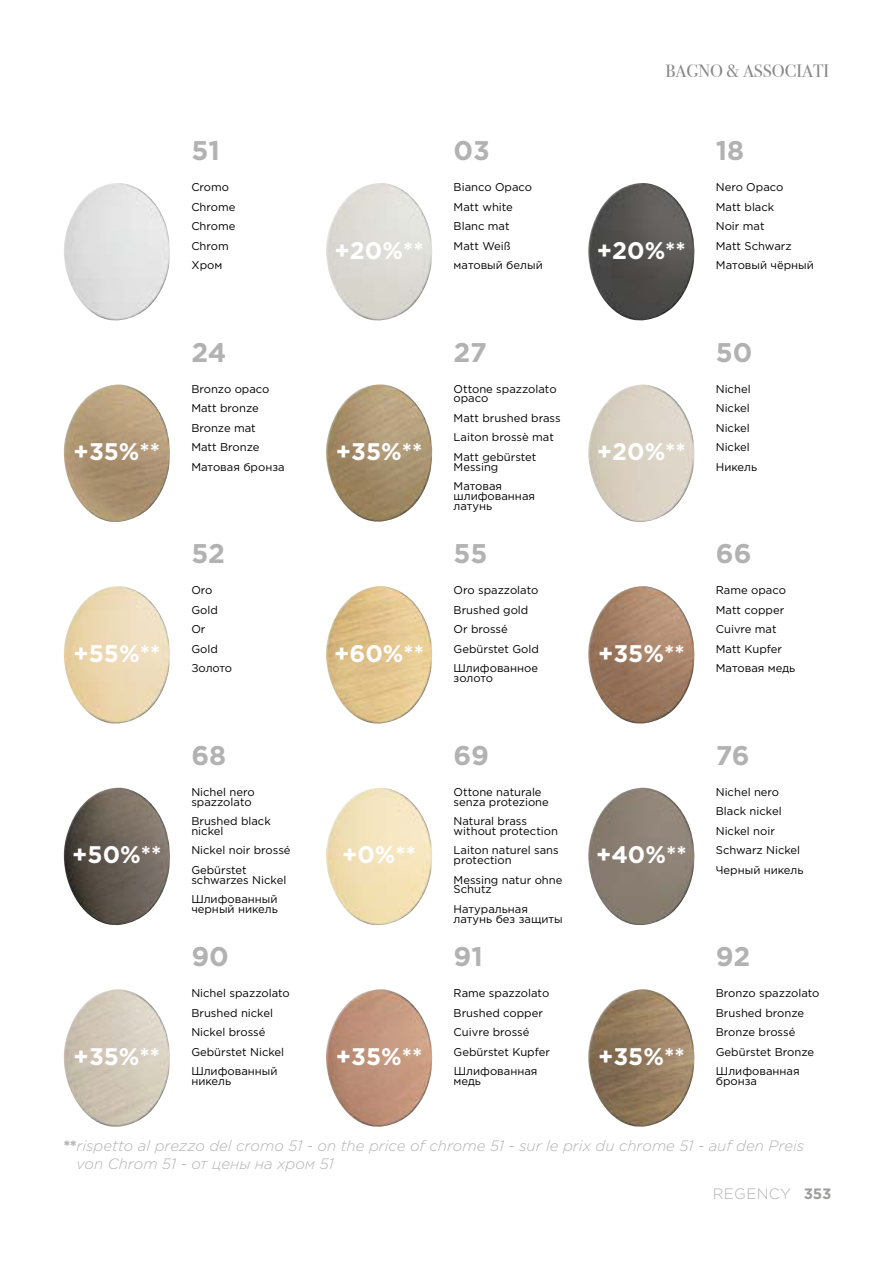
<style>
.page{position:relative;width:893px;height:1263px;background:#fff}
.page>*{position:absolute;margin:0;border:0;box-sizing:border-box;transform-origin:0 0}
.t1{font:700 27px "Gotham Pro";color:#b3b2b2}
.t2{font:700 24px "Gotham Pro";color:#fff}
.t3{font:18px "Bodoni Svty Two ITCTT";color:#878787}
.t4{font:italic 300 15px/18px "Gotham Pro";color:#b3b2b2}
.t5{font:300 15px "Gotham Pro";letter-spacing:.02em;color:#b3b2b2}
.t6{font:11.25px/19.5px "Gotham Pro";color:#000}
.s1{font-weight:900;font-style:normal}
.s2{font-weight:700;color:#9d9d9c}
</style>
<div class="page">
<img style="left:326px;top:989px;width:106px;height:138px">
<img style="left:588px;top:989px;width:106px;height:138px">
<img style="left:64px;top:989px;width:106px;height:138px">
<img style="left:326px;top:788px;width:106px;height:137px">
<img style="left:588px;top:788px;width:106px;height:137px">
<img style="left:64px;top:788px;width:106px;height:137px">
<img style="left:326px;top:586px;width:106px;height:138px">
<img style="left:588px;top:586px;width:106px;height:138px">
<img style="left:64px;top:586px;width:106px;height:138px">
<img style="left:326px;top:384px;width:106px;height:138px">
<img style="left:588px;top:385px;width:106px;height:137px">
<img style="left:64px;top:385px;width:106px;height:137px">
<img style="left:326px;top:183px;width:106px;height:138px">
<img style="left:588px;top:183px;width:106px;height:138px">
<img style="left:64px;top:183px;width:106px;height:138px">
<h3 class="t3" style="left:665px;top:56px;width:165px">BAGNO &amp; ASSOCIATI</h3>
<h1 class="t1" style="left:191px;top:135px;width:30px">51</h1>
<h1 class="t1" style="left:454px;top:135px;width:38px">03</h1>
<h1 class="t1" style="left:716px;top:135px;width:30px">18</h1>
<p class="t6" style="left:191px;top:177px;width:46px">Cromo<br>Chrome<br>Chrome<br>Chrom<br>Хром</p>
<h2 class="t2" style="left:335px;top:236px;width:91px">+20%**</h2>
<p class="t6" style="left:454px;top:177px;width:91px">Bianco Opaco<br>Matt white<br>Blanc mat<br>Matt Weiß матовый белый</p>
<h2 class="t2" style="left:597px;top:236px;width:91px">+20%**</h2>
<p class="t6" style="left:716px;top:177px;width:100px">Nero Opaco<br>Matt black<br>Noir mat<br>Matt Schwarz<br>Матовый чёрный</p>
<h1 class="t1" style="left:191px;top:336px;width:37px">24</h1>
<h1 class="t1" style="left:454px;top:336px;width:35px">27</h1>
<h1 class="t1" style="left:716px;top:336px;width:38px">50</h1>
<h2 class="t2" style="left:74px;top:438px;width:88px">+35%**</h2>
<p class="t6" style="left:191px;top:379px;width:95px">Bronzo opaco<br>Matt bronze<br>Bronze mat<br>Matt Bronze<br>Матовая бронза</p>
<h2 class="t2" style="left:336px;top:438px;width:88px">+35%**</h2>
<p class="t6" style="left:454px;top:384px;width:105px;line-height:9.8px">Ottone spazzolato opaco</p>
<p class="t6" style="left:454px;top:408px;width:109px">Matt brushed brass<br>Laiton brossè mat<br>Matt gebürstet</p>
<p class="t6" style="left:454px;top:457px;width:50px">Messing<br>Матовая</p>
<p class="t6" style="left:454px;top:491px;width:83px;line-height:9.8px">шлифованная латунь</p>
<h2 class="t2" style="left:597px;top:438px;width:91px">+20%**</h2>
<p class="t6" style="left:716px;top:379px;width:43px">Nichel<br>Nickel<br>Nickel<br>Nickel<br>Никель</p>
<h1 class="t1" style="left:191px;top:538px;width:35px">52</h1>
<h1 class="t1" style="left:454px;top:538px;width:36px">55</h1>
<h1 class="t1" style="left:716px;top:538px;width:37px">66</h1>
<h2 class="t2" style="left:73px;top:639px;width:88px">+55%**</h2>
<p class="t6" style="left:191px;top:580px;width:42px">Oro<br>Gold<br>Or<br>Gold<br>Золото</p>
<h2 class="t2" style="left:334px;top:639px;width:92px">+60%**</h2>
<p class="t6" style="left:454px;top:580px;width:87px">Oro spazzolato<br>Brushed gold<br>Or brossé<br>Gebürstet Gold<br>Шлифованное</p>
<p class="t6" style="left:454px;top:668px;width:41px">золото</p>
<h2 class="t2" style="left:598px;top:639px;width:88px">+35%**</h2>
<p class="t6" style="left:716px;top:580px;width:81px">Rame opaco<br>Matt copper<br>Cuivre mat<br>Matt Kupfer<br>Матовая медь</p>
<h1 class="t1" style="left:191px;top:739px;width:36px">68</h1>
<h1 class="t1" style="left:454px;top:739px;width:37px">69</h1>
<h1 class="t1" style="left:716px;top:739px;width:36px">76</h1>
<h2 class="t2" style="left:72px;top:841px;width:91px">+50%**</h2>
<p class="t6" style="left:191px;top:787px;width:65px;line-height:9.8px">Nichel nero spazzolato</p>
<p class="t6" style="left:191px;top:816px;width:81px;line-height:9.8px">Brushed black nickel</p>
<p class="t6" style="left:191px;top:840px;width:101px">Nickel noir brossé<br>Gebürstet</p>
<p class="t6" style="left:191px;top:870px;width:96px">schwarzes Nickel<br>Шлифованный</p>
<p class="t6" style="left:191px;top:899px;width:88px">черный никель</p>
<h2 class="t2" style="left:342px;top:841px;width:76px">+0%**</h2>
<p class="t6" style="left:454px;top:787px;width:97px;line-height:9.8px">Ottone naturale senza protezione</p>
<p class="t6" style="left:454px;top:816px;width:106px;line-height:9.8px">Natural brass without protection</p>
<p class="t6" style="left:454px;top:845px;width:107px;line-height:9.8px">Laiton naturel sans protection</p>
<p class="t6" style="left:454px;top:875px;width:110px;line-height:9.8px">Messing natur ohne<br>Schutz</p>
<p class="t6" style="left:454px;top:904px;width:111px;line-height:9.8px">Натуральная латунь без защиты</p>
<h2 class="t2" style="left:596px;top:841px;width:92px">+40%**</h2>
<p class="t6" style="left:716px;top:782px;width:89px">Nichel nero<br>Black nickel<br>Nickel noir<br>Schwarz Nickel<br>Черный никель</p>
<h1 class="t1" style="left:191px;top:941px;width:39px">90</h1>
<h1 class="t1" style="left:454px;top:941px;width:31px">91</h1>
<h1 class="t1" style="left:716px;top:941px;width:36px">92</h1>
<h2 class="t2" style="left:74px;top:1042px;width:88px">+35%**</h2>
<p class="t6" style="left:191px;top:983px;width:100px">Nichel spazzolato<br>Brushed nickel<br>Nickel brossé<br>Gebürstet Nickel<br>Шлифованный</p>
<p class="t6" style="left:191px;top:1071px;width:41px">никель</p>
<h2 class="t2" style="left:336px;top:1042px;width:88px">+35%**</h2>
<p class="t6" style="left:454px;top:983px;width:98px">Rame spazzolato<br>Brushed copper<br>Cuivre brossé<br>Gebürstet Kupfer<br>Шлифованная</p>
<p class="t6" style="left:454px;top:1071px;width:29px">медь</p>
<h2 class="t2" style="left:598px;top:1042px;width:88px">+35%**</h2>
<p class="t6" style="left:716px;top:983px;width:105px">Bronzo spazzolato<br>Brushed bronze<br>Bronze brossé<br>Gebürstet Bronze<br>Шлифованная</p>
<p class="t6" style="left:716px;top:1071px;width:43px">бронза</p>
<h3 class="t4" style="left:77px;top:1137px;width:729px;text-indent:-13px"><span class="s1">**</span>rispetto al prezzo del cromo 51 - on the price of chrome 51 - sur le prix du chrome 51 - auf den Preis von Chrom 51 - от цены на хром 51</h3>
<h3 class="t5" style="left:713px;top:1186px;width:120px">REGENCY <span class="s2">353</span></h3>
</div>
